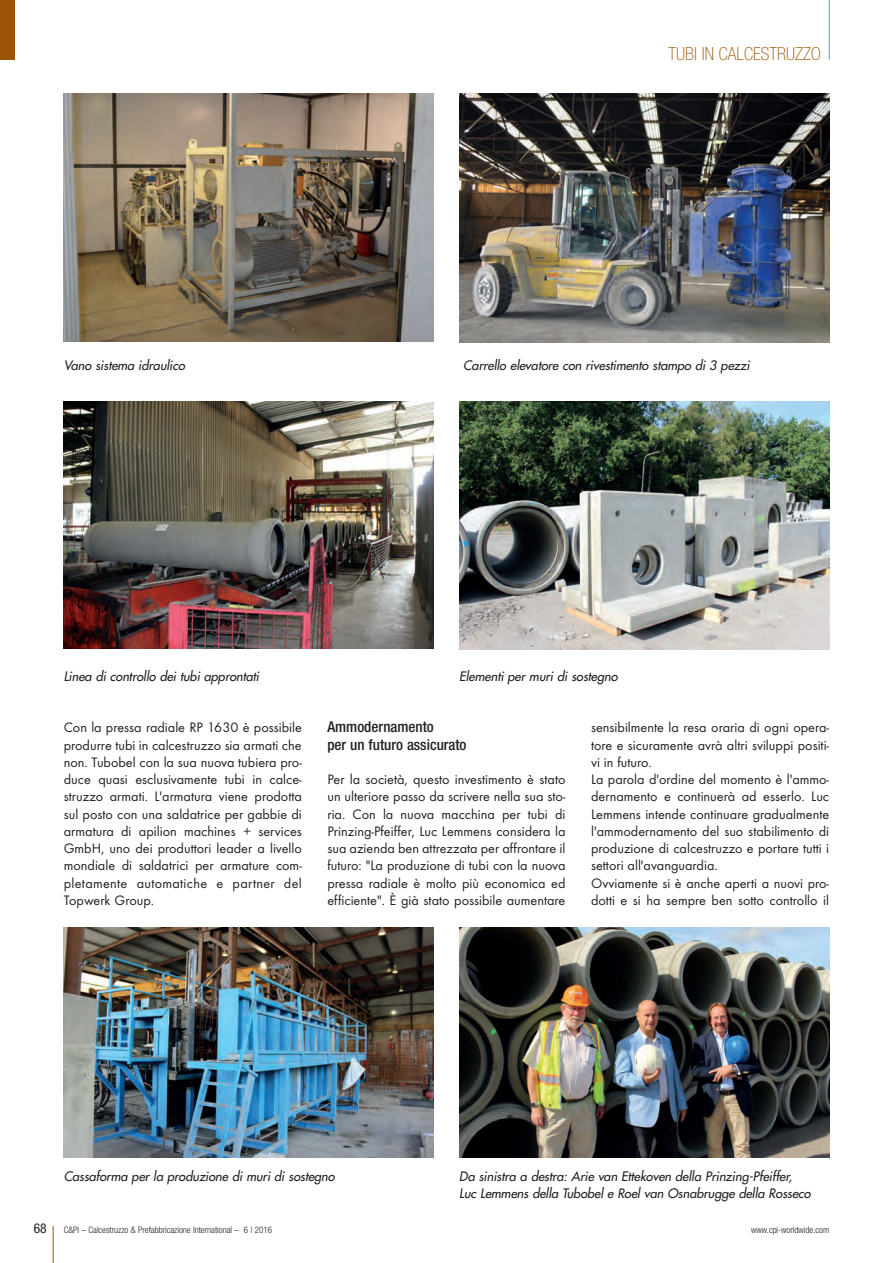
<style>
.page{position:relative;width:893px;height:1263px;background:#fff}
.page>*{position:absolute;margin:0;border:0;box-sizing:border-box;transform-origin:0 0}
.t1{font:100 condensed 18px "Helvetica Neue";color:#9c5506}
.t2{font:500 condensed 15px/17.2px "Helvetica Neue";color:#231f20}
.t3{font:14.25px/17.2px "Futura T";color:#231f20;text-align:justify}
.t4{font:condensed 13.5px "Helvetica Neue";color:#231f20}
.t5{font:italic 12.75px/17.2px "Futura";letter-spacing:-.005em;color:#231f20}
.t6{font:300 condensed 9px "Helvetica Neue";color:#231f20}
</style>
<div class="page">
<hr style="left:53px;top:1226px;width:1px;height:37px;background:#9c5506">
<hr style="left:829px;top:0;width:1px;height:60px;background:#73909f">
<div style="left:0;top:0;width:15px;height:60px;background:#9c5506"></div>
<img style="left:64px;top:94px;width:370px;height:247px">
<img style="left:459px;top:94px;width:370px;height:248px">
<img style="left:64px;top:401px;width:370px;height:248px">
<img style="left:459px;top:401px;width:370px;height:249px">
<img style="left:64px;top:928px;width:370px;height:229px">
<img style="left:459px;top:928px;width:370px;height:229px">
<p class="t1" style="left:668px;top:43px;width:154px">TUBI IN CALCESTRUZZO</p>
<p class="t5" style="left:64px;top:357px;width:125px">Vano sistema idraulico</p>
<p class="t5" style="left:463px;top:357px;width:290px">Carrello elevatore con rivestimento stampo di 3 pezzi</p>
<p class="t5" style="left:64px;top:667px;width:200px">Linea di controllo dei tubi approntati</p>
<p class="t5" style="left:459px;top:667px;width:163px">Elementi per muri di sostegno</p>
<p class="t3" style="left:64px;top:719px;width:240px">Con la pressa radiale RP 1630 è possibile produrre tubi in calcestruzzo sia armati che non. Tubobel con la sua nuova tubiera pro&shy;duce quasi esclusivamente tubi in calce&shy;struzzo armati. L'armatura viene prodotta sul posto con una saldatrice per gabbie di armatura di apilion machines + services GmbH, uno dei produttori leader a livello mondiale di saldatrici per armature com&shy;pletamente automatiche e partner del Topwerk Group.</p>
<p class="t2" style="left:327px;top:720px;width:141px">Ammodernamento<br>per un futuro assicurato</p>
<p class="t3" style="left:327px;top:771px;width:240px">Per la società, questo investimento è stato un ulteriore passo da scrivere nella sua sto&shy;ria. Con la nuova macchina per tubi di Prinzing-Pfeiffer, Luc Lemmens considera la sua azienda ben attrezzata per affrontare il futuro: "La produzione di tubi con la nuova pressa radiale è molto più economica ed efficiente". È già stato possibile aumentare</p>
<p class="t3" style="left:591px;top:719px;width:240px;text-align:left">sensibilmente la resa oraria di ogni opera&shy;tore e sicuramente avrà altri sviluppi positi&shy;vi in futuro.<br>La parola d'ordine del momento è l'ammo&shy;dernamento e continuerà ad esserlo. Luc Lemmens intende continuare gradualmente l'ammodernamento del suo stabilimento di produzione di calcestruzzo e portare tutti i settori all'avanguardia.<br>Ovviamente si è anche aperti a nuovi pro&shy;dotti e si ha sempre ben sotto controllo il</p>
<p class="t5" style="left:64px;top:1167px;width:275px">Cassaforma per la produzione di muri di sostegno</p>
<p class="t5" style="left:459px;top:1167px;width:356px">Da sinistra a destra: Arie van Ettekoven della Prinzing-Pfeiffer,<br>Luc Lemmens della Tubobel e Roel van Osnabrugge della Rosseco</p>
<p class="t4" style="left:34px;top:1223px;width:14px">68</p>
<p class="t6" style="left:64px;top:1224px;width:210px">C&amp;PI – Calcestruzzo &amp; Prefabbricazione International – 6 | 2016</p>
<p class="t6" style="left:751px;top:1224px;width:79px">www.cpi-worldwide.com</p>
</div>
